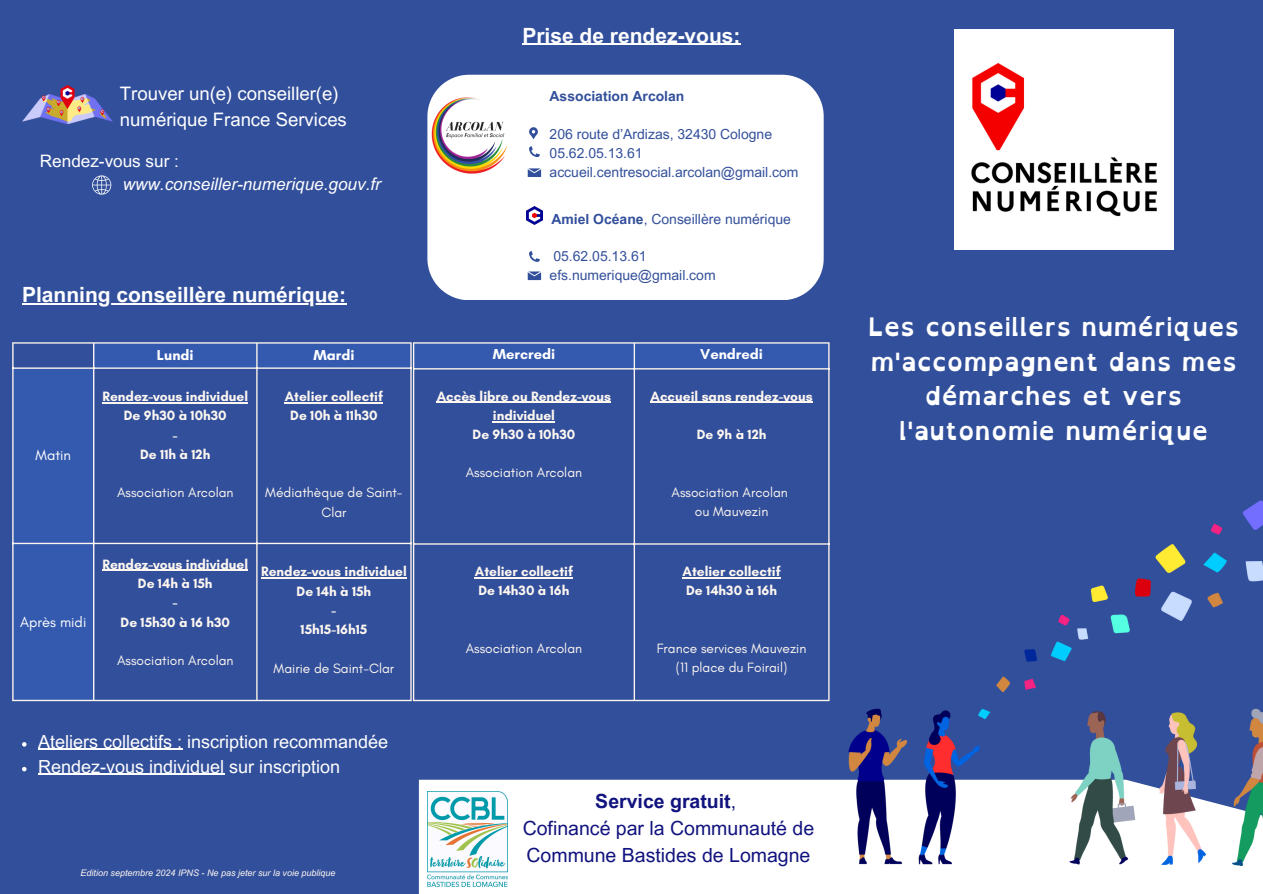
<style>
.page{position:relative;width:1263px;height:894px;background:#fff}
.page>*{position:absolute;margin:0;border:0;box-sizing:border-box;transform-origin:0 0}
.t1{font:700 25.5px/34.8px "Open Dyslexic";color:#fff;text-align:center}
.t2{font:700 21px "Arial MT Pro";color:#fff}
.t3{font:19.5px/27px "Arial MT Pro";color:#11137e;text-align:center}
.t4{font:18.6px/25.7px "Arial MT Pro";color:#fff}
.t5{font:18px "Arial MT Pro";color:#fff}
.t6{font:italic 17.1px/23.5px "Arial MT Pro";color:#fff}
.t7{font:700 14.7px "Glacial Indifference";color:#fff}
.t8{font:14.7px "Glacial Indifference";color:#fff}
.t9{font:13.95px/18.9px "Arial MT Pro";color:#324f9b}
.t10{font:700 13.95px "Arial MT Pro";color:#324f9b}
.t11{font:700 13.8px/19.2px "Glacial Indifference";color:#fdf7f0;text-align:center}
.t12{font:13.8px/19.2px "Glacial Indifference";color:#fdf7f0;text-align:center}
.t13{font:italic 9px "Arial MT Pro";color:#fdf7f0}
.s1{font-style:normal}
.s2{font-weight:700}
</style>
<div class="page">
<div style="left:0;top:0;width:1263px;height:893px;background:#324f9b"></div>
<div style="left:419px;top:779px;width:844px;height:114px;background:#fff"></div>
<img style="left:954px;top:30px;width:220px;height:219px">
<div style="left:427px;top:75px;width:396px;height:225px;background:#fff"></div>
<img style="left:427px;top:93px;width:85px;height:85px">
<svg style="left:529px;top:127px;width:9px;height:12px"></svg>
<svg style="left:529px;top:146px;width:10px;height:10px"></svg>
<svg style="left:528px;top:168px;width:13px;height:9px"></svg>
<svg style="left:529px;top:251px;width:10px;height:10px"></svg>
<svg style="left:528px;top:271px;width:13px;height:9px"></svg>
<img style="left:527px;top:206px;width:15px;height:18px">
<hr style="left:522px;top:44px;width:218px;height:1px;background:#fff">
<img style="left:22px;top:85px;width:90px;height:38px">
<svg style="left:92px;top:175px;width:20px;height:20px"></svg>
<svg style="left:22px;top:742px;width:5px;height:4px"></svg>
<hr style="left:38px;top:748px;width:144px;height:1px;background:#fff">
<svg style="left:22px;top:766px;width:5px;height:5px"></svg>
<hr style="left:38px;top:773px;width:186px;height:1px;background:#fff">
<img style="left:428px;top:791px;width:80px;height:95px">
<hr style="left:22px;top:303px;width:324px;height:1px;background:#fff">
<svg style="left:14px;top:343px;width:396px;height:356px"></svg>
<hr style="left:102px;top:402px;width:146px;height:1px;background:#fdf7f0">
<hr style="left:285px;top:402px;width:98px;height:1px;background:#fdf7f0">
<hr style="left:102px;top:569px;width:146px;height:1px;background:#fdf7f0">
<hr style="left:261px;top:577px;width:146px;height:1px;background:#fdf7f0">
<hr style="left:12px;top:343px;width:2px;height:356px;background:#fdf7f0">
<hr style="left:93px;top:343px;width:1px;height:356px;background:#fdf7f0">
<hr style="left:256px;top:343px;width:2px;height:356px;background:#fdf7f0">
<hr style="left:410px;top:343px;width:2px;height:356px;background:#fdf7f0">
<hr style="left:12px;top:342px;width:400px;height:1px;background:#fdf7f0">
<hr style="left:12px;top:367px;width:400px;height:2px;background:#fdf7f0">
<hr style="left:12px;top:542px;width:400px;height:2px;background:#fdf7f0">
<hr style="left:12px;top:699px;width:400px;height:2px;background:#fdf7f0">
<div style="left:414px;top:343px;width:414px;height:25px;background:#335aaf"></div>
<hr style="left:437px;top:402px;width:174px;height:1px;background:#fdf7f0">
<hr style="left:493px;top:421px;width:62px;height:1px;background:#fdf7f0">
<hr style="left:650px;top:402px;width:163px;height:1px;background:#fdf7f0">
<hr style="left:475px;top:577px;width:98px;height:1px;background:#fdf7f0">
<hr style="left:683px;top:577px;width:98px;height:1px;background:#fdf7f0">
<hr style="left:413px;top:343px;width:1px;height:356px;background:#fdf7f0">
<hr style="left:634px;top:343px;width:1px;height:356px;background:#fdf7f0">
<hr style="left:828px;top:343px;width:2px;height:356px;background:#fdf7f0">
<hr style="left:413px;top:342px;width:417px;height:1px;background:#fdf7f0">
<hr style="left:413px;top:368px;width:417px;height:1px;background:#fdf7f0">
<hr style="left:413px;top:543px;width:417px;height:1px;background:#fdf7f0">
<hr style="left:413px;top:699px;width:417px;height:2px;background:#fdf7f0">
<img style="left:849px;top:500px;width:414px;height:364px">
<p class="t4" style="left:120px;top:83px;width:228px">Trouver un(e) conseiller(e) numérique France Services</p>
<p class="t6" style="left:123px;top:151px;width:260px;text-indent:-83px"><span class="s1">Rendez-vous sur : </span>www.conseiller-numerique.gouv.fr</p>
<p class="t2" style="left:22px;top:286px;width:326px">Planning conseillère numérique:</p>
<p class="t8" style="left:36px;top:446px;width:37px">Matin</p>
<p class="t8" style="left:20px;top:612px;width:68px">Après midi</p>
<p class="t7" style="left:157px;top:346px;width:38px">Lundi</p>
<p class="t7" style="left:313px;top:346px;width:43px">Mardi</p>
<p class="t11" style="left:102px;top:386px;width:147px">Rendez-vous individuel</p>
<p class="t11" style="left:124px;top:406px;width:104px">De 9h30 à 10h30</p>
<p class="t11" style="left:173px;top:425px;width:6px">-</p>
<p class="t11" style="left:140px;top:444px;width:72px">De 11h à 12h</p>
<p class="t12" style="left:117px;top:483px;width:118px">Association Arcolan</p>
<p class="t11" style="left:285px;top:386px;width:100px">Atelier collectif</p>
<p class="t11" style="left:290px;top:406px;width:89px">De 10h à 11h30</p>
<p class="t12" style="left:265px;top:483px;width:139px">Médiathèque de Saint-<br>Clar</p>
<h2 class="t11" style="left:102px;top:554px;width:147px">Rendez-vous individuel</h2>
<p class="t11" style="left:138px;top:573px;width:76px">De 14h à 15h</p>
<p class="t11" style="left:173px;top:592px;width:6px">-</p>
<p class="t11" style="left:121px;top:612px;width:111px">De 15h30 à 16 h30</p>
<p class="t12" style="left:117px;top:650px;width:118px">Association Arcolan</p>
<h5 class="t11" style="left:261px;top:562px;width:147px">Rendez-vous individuel</h5>
<h6 class="t11" style="left:297px;top:581px;width:76px">De 14h à 15h</h6>
<p class="t11" style="left:332px;top:600px;width:6px">-</p>
<p class="t11" style="left:301px;top:619px;width:68px">15h15-16h15</p>
<p class="t12" style="left:274px;top:658px;width:122px">Mairie de Saint-Clar</p>
<p class="t5" style="left:38px;top:734px;width:352px">Ateliers collectifs : inscription recommandée</p>
<p class="t5" style="left:38px;top:759px;width:304px">Rendez-vous individuel sur inscription</p>
<p class="t13" style="left:81px;top:868px;width:257px">Edition septembre 2024 IPNS - Ne pas jeter sur la voie publique</p>
<p class="t2" style="left:522px;top:28px;width:220px">Prise de rendez-vous:</p>
<h4 class="t10" style="left:550px;top:91px;width:136px">Association Arcolan</h4>
<p class="t9" style="left:550px;top:126px;width:251px">206 route d’Ardizas, 32430 Cologne<br>05.62.05.13.61 accueil.centresocial.arcolan@gmail.com</p>
<p class="t9" style="left:551px;top:211px;width:241px"><span class="s2">Amiel Océane</span>, Conseillère numérique</p>
<p class="t9" style="left:550px;top:249px;width:168px">05.62.05.13.61 efs.numerique@gmail.com</p>
<h6 class="t7" style="left:493px;top:345px;width:64px">Mercredi</h6>
<h6 class="t7" style="left:700px;top:345px;width:64px">Vendredi</h6>
<p class="t11" style="left:437px;top:386px;width:176px">Accès libre ou Rendez-vous individuel</p>
<h1 class="t11" style="left:473px;top:424px;width:104px">De 9h30 à 10h30</h1>
<p class="t12" style="left:466px;top:463px;width:118px">Association Arcolan</p>
<p class="t11" style="left:650px;top:386px;width:164px">Accueil sans rendez-vous</p>
<p class="t11" style="left:697px;top:424px;width:71px">De 9h à 12h</p>
<p class="t11" style="left:475px;top:561px;width:100px">Atelier collectif</p>
<p class="t11" style="left:479px;top:580px;width:92px">De 14h30 à 16h</p>
<p class="t12" style="left:466px;top:638px;width:118px">Association Arcolan</p>
<p class="t12" style="left:672px;top:482px;width:118px">Association Arcolan</p>
<p class="t12" style="left:695px;top:501px;width:75px">ou Mauvezin</p>
<p class="t11" style="left:683px;top:561px;width:100px">Atelier collectif</p>
<p class="t11" style="left:686px;top:580px;width:92px">De 14h30 à 16h</p>
<p class="t12" style="left:657px;top:638px;width:151px">France services Mauvezin</p>
<p class="t12" style="left:676px;top:657px;width:113px">(11 place du Foirail)</p>
<p class="t3" style="left:523px;top:789px;width:293px"><span class="s2">Service gratuit</span>,<br>Cofinancé par la Communauté de<br>Commune Bastides de Lomagne</p>
<p class="t1" style="left:868px;top:308px;width:373px">Les conseillers numériques m'accompagnent dans mes démarches et vers l'autonomie numérique</p>
</div>
